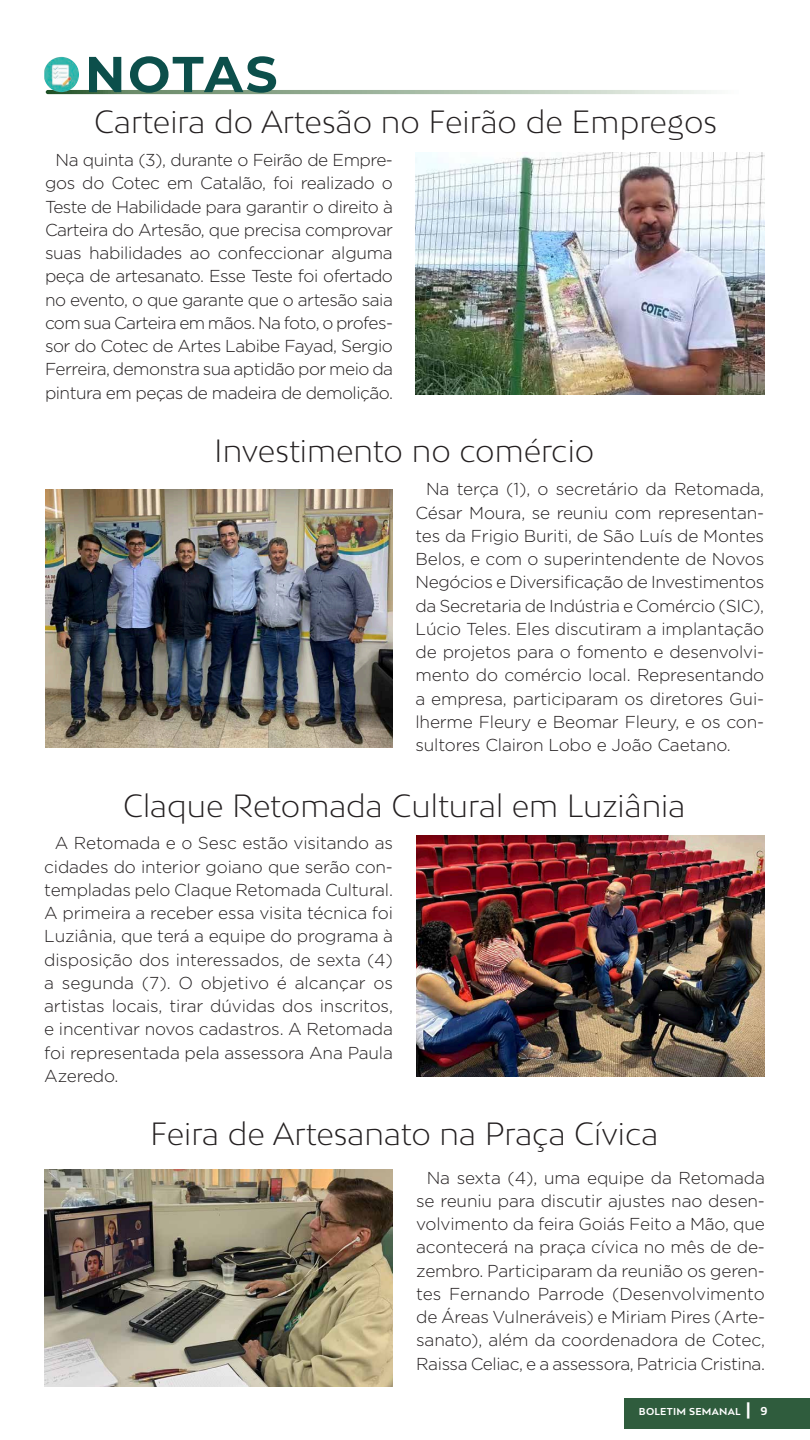
<style>
.page{position:relative;width:810px;height:1440px;background:#fff}
.page>*{position:absolute;margin:0;border:0;box-sizing:border-box;transform-origin:0 0}
.t1{font:700 50.32px "Montserrat";letter-spacing:.045em;color:#0c4f4b}
.t2{font:300 30.38px "Bw Mitga";color:#231f20}
.t3{font:300 17.25px/23.2px "Gotham";letter-spacing:-.025em;color:#231f20;text-align:justify}
.t4{font:700 9.45px "Bw Mitga";letter-spacing:.03em;color:#fff}
.s1{font-size:16.27px}
.s2{font-size:10.88px}
</style>
<div class="page">
<div style="left:625px;top:1398px;width:185px;height:31px;background:#2f5c3d"></div>
<svg style="left:46px;top:90px;width:718px;height:4px;background:#a6baa5"></svg>
<img style="left:44px;top:57px;width:35px;height:35px">
<img style="left:416px;top:152px;width:348px;height:243px">
<img style="left:45px;top:489px;width:348px;height:259px">
<img style="left:416px;top:835px;width:348px;height:242px">
<img style="left:44px;top:1170px;width:348px;height:216px">
<h1 class="t1" style="left:85px;top:38px;width:194px">NOTAS</h1>
<h2 class="t2" style="left:94px;top:102px;width:625px">Carteira do Artesão no Feirão de Empregos</h2>
<p class="t3" style="left:45px;top:148px;width:350px;text-indent:11px">Na quinta (3), durante o Feirão de Empre&shy;gos do Cotec em Catalão, foi realizado o Teste de Habilidade para garantir o direito à Carteira do Artesão, que precisa comprovar suas habilidades ao confeccionar alguma peça de artesanato. Esse Teste foi ofertado no evento, o que garante que o artesão saia com sua Carteira em mãos. Na foto, o profes&shy;sor do Cotec de Artes Labibe Fayad, Sergio Ferreira, demonstra sua aptidão por meio da pintura em peças de madeira de demolição.</p>
<h2 class="t2" style="left:214px;top:431px;width:382px">Investimento no comércio</h2>
<p class="t3" style="left:415px;top:477px;width:350px;text-indent:11px">Na terça (1), o secretário da Retomada, César Moura, se reuniu com representan&shy;tes da Frigio Buriti, de São Luís de Montes Belos, e com o superintendente de Novos Negócios e Diversificação de Investimentos da Secretaria de Indústria e Comércio (SIC), Lúcio Teles. Eles discutiram a implantação de projetos para o fomento e desenvolvi&shy;mento do comércio local. Representando a empresa, participaram os diretores Gui&shy;lherme Fleury e Beomar Fleury, e os con&shy;sultores Clairon Lobo e João Caetano.</p>
<h2 class="t2" style="left:123px;top:786px;width:564px">Claque Retomada Cultural em Luziânia</h2>
<p class="t3" style="left:44px;top:831px;width:350px;text-indent:11px">A Retomada e o Sesc estão visitando as cidades do interior goiano que serão con&shy;templadas pelo Claque Retomada Cultural.<br>A primeira a receber essa visita técnica foi Luziânia, que terá a equipe do programa à disposição dos interessados, de sexta (4) a segunda (7). O objetivo é alcançar os artistas locais, tirar dúvidas dos inscritos, e incentivar novos cadastros. A Retomada foi representada pela assessora Ana Paula Azeredo.</p>
<h2 class="t2" style="left:150px;top:1114px;width:510px">Feira de Artesanato na Praça Cívica</h2>
<p class="t3" style="left:416px;top:1165px;width:350px;text-indent:11px">Na sexta (4), uma equipe da Retomada se reuniu para discutir ajustes nao desen&shy;volvimento da feira Goiás Feito a Mão, que acontecerá na praça cívica no mês de de&shy;zembro. Participaram da reunião os geren&shy;tes Fernando Parrode (Desenvolvimento de Áreas Vulneráveis) e Miriam Pires (Arte&shy;sanato), além da coordenadora de Cotec, Raissa Celiac, e a assessora, Patricia Cristina.</p>
<p class="t4" style="left:639px;top:1405px;width:130px">BOLETIM SEMANAL <span class="s1">|</span> <span class="s2">9</span></p>
</div>
